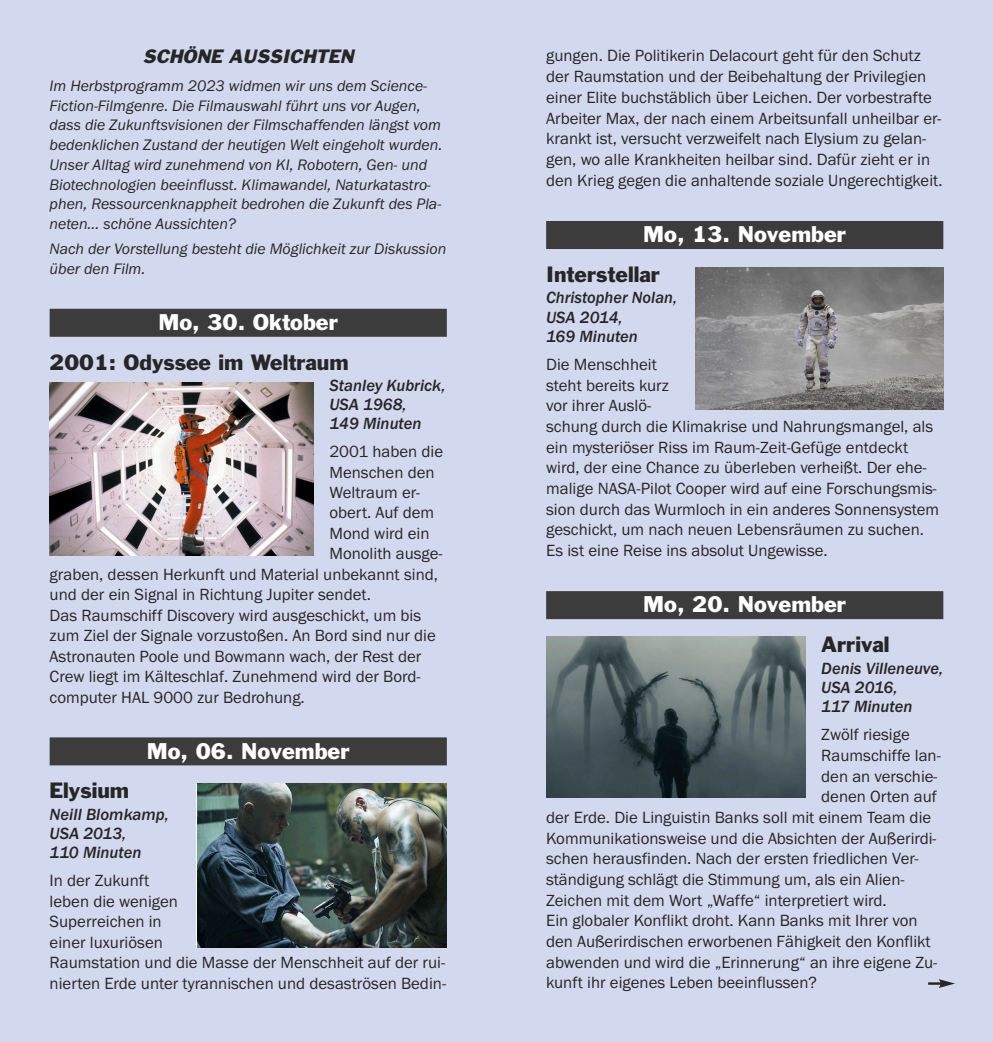
<style>
.page{position:relative;width:993px;height:1042px;background:#fff}
.page>*{position:absolute;margin:0;border:0;box-sizing:border-box;transform-origin:0 0}
.t1{font:21px "Franklin Gothic";color:#fff}
.t2{font:20.47px "Franklin Gothic";color:#272627}
.t3{font:italic 17.85px "Franklin Gothic";color:#272627}
.t4{font:16.8px/20.7px "Franklin Gothic";color:#272627}
.t5{font:italic 500 16.8px/19.1px "Franklin Gothic";color:#272627}
.t6{font:italic 15.75px/19.8px "Franklin Gothic";color:#272627}
</style>
<div class="page">
<div style="left:0;top:0;width:992px;height:1042px;background:#d2d8ee"></div>
<div style="left:50px;top:309px;width:396px;height:28px;background:#3d3c3c"></div>
<div style="left:50px;top:737px;width:396px;height:28px;background:#3d3c3c"></div>
<div style="left:546px;top:221px;width:397px;height:28px;background:#3d3c3c"></div>
<div style="left:546px;top:591px;width:397px;height:28px;background:#3d3c3c"></div>
<img style="left:50px;top:382px;width:263px;height:174px">
<img style="left:695px;top:267px;width:248px;height:143px">
<img style="left:546px;top:637px;width:259px;height:160px">
<img style="left:197px;top:783px;width:249px;height:164px">
<hr style="left:927px;top:982px;width:14px;height:3px;background:#272627">
<svg style="left:938px;top:979px;width:16px;height:9px"></svg>
<p class="t3" style="left:143px;top:50px;width:216px">SCHÖNE AUSSICHTEN</p>
<p class="t6" style="left:50px;top:75px;width:394px">Im Herbstprogramm 2023 widmen wir uns dem Science-Fiction-Filmgenre. Die Filmauswahl führt uns vor Augen, dass die Zukunftsvisionen der Filmschaffenden längst vom bedenklichen Zustand der heutigen Welt eingeholt wurden.<br>Unser Alltag wird zunehmend von KI, Robotern, Gen- und Biotechnologien beeinflusst. Klimawandel, Naturkatastro&shy;phen, Ressourcenknappheit bedrohen die Zukunft des Pla&shy;neten… schöne Aussichten?</p>
<p class="t6" style="left:50px;top:239px;width:398px">Nach der Vorstellung besteht die Möglichkeit zur Diskussion über den Film.</p>
<p class="t1" style="left:158px;top:314px;width:181px">Mo, 30. Oktober</p>
<p class="t2" style="left:50px;top:354px;width:300px">2001: Odyssee im Weltraum</p>
<p class="t5" style="left:329px;top:376px;width:118px">Stanley Kubrick,<br>USA 1968,<br>149 Minuten</p>
<p class="t4" style="left:329px;top:441px;width:115px">2001 haben die</p>
<p class="t4" style="left:329px;top:461px;width:107px">Menschen den</p>
<p class="t4" style="left:329px;top:482px;width:92px">Weltraum er-</p>
<p class="t4" style="left:329px;top:502px;width:106px">obert. Auf dem</p>
<p class="t4" style="left:329px;top:523px;width:101px">Mond wird ein</p>
<p class="t4" style="left:329px;top:543px;width:115px">Monolith ausge-</p>
<p class="t4" style="left:50px;top:564px;width:390px">graben, dessen Herkunft und Material unbekannt sind,</p>
<p class="t4" style="left:50px;top:584px;width:322px">und der ein Signal in Richtung Jupiter sendet.</p>
<p class="t4" style="left:50px;top:605px;width:373px">Das Raumschiff Discovery wird ausgeschickt, um bis</p>
<p class="t4" style="left:50px;top:625px;width:387px">zum Ziel der Signale vorzustoßen. An Bord sind nur die</p>
<p class="t4" style="left:50px;top:646px;width:373px">Astronauten Poole und Bowmann wach, der Rest der</p>
<p class="t4" style="left:50px;top:666px;width:372px">Crew liegt im Kälteschlaf. Zunehmend wird der Bord-</p>
<p class="t4" style="left:50px;top:687px;width:256px">computer HAL 9000 zur Bedrohung.</p>
<p class="t1" style="left:147px;top:742px;width:204px">Mo, 06. November</p>
<p class="t2" style="left:50px;top:783px;width:81px">Elysium</p>
<p class="t5" style="left:50px;top:804px;width:121px">Neill Blomkamp,<br>USA 2013,<br>110 Minuten</p>
<p class="t4" style="left:50px;top:870px;width:398px">In der Zukunft<br>leben die wenigen<br>Superreichen in<br>einer luxuriösen<br>Raumstation und die Masse der Menschheit auf der rui&shy;nierten Erde unter tyrannischen und desaströsen Bedin-</p>
<p class="t4" style="left:546px;top:45px;width:398px">gungen. Die Politikerin Delacourt geht für den Schutz der Raumstation und der Beibehaltung der Privilegien einer Elite buchstäblich über Leichen. Der vorbestrafte Arbeiter Max, der nach einem Arbeitsunfall unheilbar er&shy;krankt ist, versucht verzweifelt nach Elysium zu gelan&shy;gen, wo alle Krankheiten heilbar sind. Dafür zieht er in den Krieg gegen die anhaltende soziale Ungerechtigkeit.</p>
<p class="t1" style="left:643px;top:226px;width:204px">Mo, 13. November</p>
<p class="t2" style="left:546px;top:266px;width:115px">Interstellar</p>
<p class="t5" style="left:546px;top:288px;width:132px">Christopher Nolan,<br>USA 2014,<br>169 Minuten</p>
<p class="t4" style="left:546px;top:354px;width:394px">Die Menschheit<br>steht bereits kurz<br>vor ihrer Auslö-<br>schung durch die Klimakrise und Nahrungsmangel, als ein mysteriöser Riss im Raum-Zeit-Gefüge entdeckt wird, der eine Chance zu überleben verheißt. Der ehe&shy;malige NASA-Pilot Cooper wird auf eine Forschungsmis&shy;sion durch das Wurmloch in ein anderes Sonnensystem geschickt, um nach neuen Lebensräumen zu suchen.<br>Es ist eine Reise ins absolut Ungewisse.</p>
<p class="t1" style="left:643px;top:596px;width:204px">Mo, 20. November</p>
<p class="t2" style="left:821px;top:636px;width:70px">Arrival</p>
<p class="t5" style="left:821px;top:658px;width:123px">Denis Villeneuve,<br>USA 2016,<br>117 Minuten</p>
<p class="t4" style="left:821px;top:724px;width:90px">Zwölf riesige</p>
<p class="t4" style="left:821px;top:745px;width:121px">Raumschiffe lan-</p>
<p class="t4" style="left:821px;top:765px;width:118px">den an verschie-</p>
<p class="t4" style="left:821px;top:786px;width:117px">denen Orten auf</p>
<p class="t4" style="left:546px;top:807px;width:386px">der Erde. Die Linguistin Banks soll mit einem Team die</p>
<p class="t4" style="left:546px;top:827px;width:392px">Kommunikationsweise und die Absichten der Außerirdi-</p>
<p class="t4" style="left:546px;top:848px;width:374px">schen herausfinden. Nach der ersten friedlichen Ver-</p>
<p class="t4" style="left:546px;top:869px;width:360px">ständigung schlägt die Stimmung um, als ein Alien-</p>
<p class="t4" style="left:546px;top:889px;width:342px">Zeichen mit dem Wort „Waffe“ interpretiert wird.</p>
<p class="t4" style="left:546px;top:910px;width:373px">Ein globaler Konflikt droht. Kann Banks mit Ihrer von</p>
<p class="t4" style="left:546px;top:930px;width:386px">den Außerirdischen erworbenen Fähigkeit den Konflikt</p>
<p class="t4" style="left:546px;top:951px;width:392px">abwenden und wird die „Erinnerung“ an ihre eigene Zu-</p>
<p class="t4" style="left:546px;top:972px;width:272px">kunft ihr eigenes Leben beeinflussen?</p>
</div>
